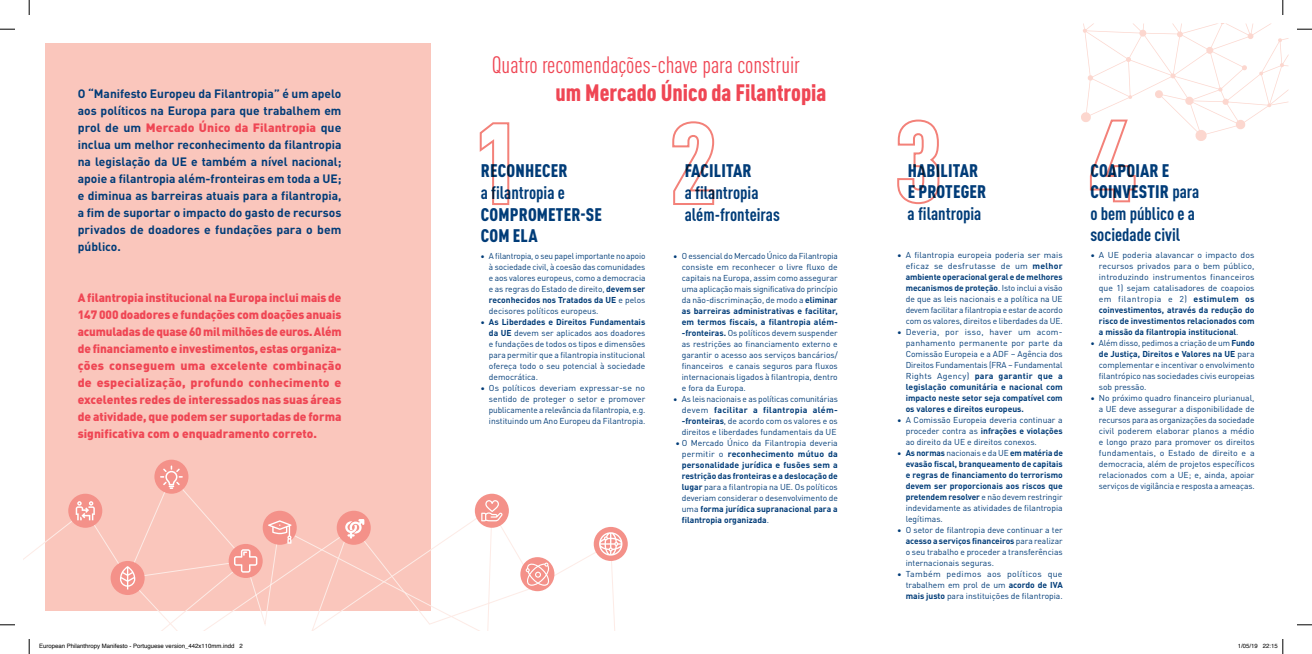
<style>
.page{position:relative;width:1312px;height:654px;background:#fff}
.page>*{position:absolute;margin:0;border:0;box-sizing:border-box;transform-origin:0 0}
.t1{font:condensed 23.4px "DIN Pro";color:#ef4654}
.t2{font:900 condensed 23.4px "DIN Pro";color:#ef4654}
.t3{font:700 condensed 18px/21.6px "DIN Pro";color:#013c78}
.t4{font:900 condensed 18px/21.6px "DIN Pro";letter-spacing:.01em;color:#013c78}
.t5{font:900 12px/17px "DIN Pro";color:#ef4654;text-align:justify}
.t6{font:700 12px/17px "DIN Pro";letter-spacing:.005em;color:#013c78;text-align:justify}
.t7{font:8.5px/11px "DIN Pro";color:#013c78;text-align:justify}
.t8{font:700 8.5px/11px "DIN Pro";color:#013c78;text-align:justify}
.t9{font:6px "Helvetica";color:#000}
.s1{font-weight:900;color:#ef4654}
.s2{font-weight:900}
.s3{font-weight:700}
.s4{font-weight:400}
</style>
<div class="page">
<div style="left:45px;top:43px;width:386px;height:567px;background:#fac6bc"></div>
<svg style="left:24px;top:475px;width:501px;height:155px"></svg>
<svg style="left:520px;top:557px;width:34px;height:34px"></svg>
<div style="left:593px;top:527px;width:34px;height:34px;background:#f49189;border-radius:50%"></div>
<svg style="left:525px;top:532px;width:97px;height:98px"></svg>
<div style="left:263px;top:510px;width:34px;height:34px;background:#f49189;border-radius:50%"></div>
<svg style="left:268px;top:520px;width:23px;height:23px"></svg>
<div style="left:111px;top:561px;width:34px;height:34px;background:#f49189;border-radius:50%"></div>
<svg style="left:120px;top:566px;width:15px;height:23px"></svg>
<div style="left:68px;top:493px;width:34px;height:34px;background:#f49189;border-radius:50%"></div>
<svg style="left:76px;top:501px;width:19px;height:19px"></svg>
<div style="left:154px;top:459px;width:34px;height:34px;background:#f49189;border-radius:50%"></div>
<svg style="left:160px;top:465px;width:23px;height:24px"></svg>
<div style="left:475px;top:493px;width:34px;height:34px;background:#f49189;border-radius:50%"></div>
<svg style="left:310px;top:500px;width:192px;height:130px"></svg>
<div style="left:229px;top:544px;width:34px;height:34px;background:#f49189;border-radius:50%"></div>
<svg style="left:234px;top:549px;width:23px;height:23px"></svg>
<svg style="left:672px;top:121px;width:43px;height:84px"></svg>
<svg style="left:479px;top:122px;width:31px;height:83px"></svg>
<svg style="left:897px;top:119px;width:43px;height:86px"></svg>
<svg style="left:1081px;top:24px;width:207px;height:179px"></svg>
<svg style="left:0;top:29px;width:15px;height:1px"></svg>
<svg style="left:1297px;top:29px;width:14px;height:1px"></svg>
<svg style="left:0;top:624px;width:15px;height:1px"></svg>
<svg style="left:1297px;top:624px;width:14px;height:1px"></svg>
<svg style="left:29px;top:0;width:1px;height:15px"></svg>
<svg style="left:29px;top:639px;width:1px;height:15px"></svg>
<svg style="left:1282px;top:0;width:1px;height:15px"></svg>
<svg style="left:1282px;top:639px;width:1px;height:15px"></svg>
<p class="t6" style="left:78px;top:85px;width:265px">O “Manifesto Europeu da Filantropia” é um apelo aos políticos na Europa para que trabalhem em prol de um <span class="s1">Mercado Único da Filantropia</span> que inclua um melhor reconhecimento da filantropia na legislação da UE e também a nível nacional; apoie a filantropia além-fronteiras em toda a UE; e diminua as barreiras atuais para a filantropia, a fim de suportar o impacto do gasto de recursos privados de doadores e fundações para o bem público.</p>
<p class="t5" style="left:78px;top:289px;width:265px">A filantropia institucional na Europa inclui mais de 147 000 doadores e fundações com doações anuais acumuladas de quase 60 mil milhões de euros. Além de financiamento e investimentos, estas organiza&shy;ções conseguem uma excelente combinação de especialização, profundo conhecimento e excelentes redes de interessados nas suas áreas de atividade, que podem ser suportadas de forma significativa com o enquadramento correto.</p>
<h1 class="t1" style="left:491px;top:48px;width:310px">Quatro recomendações-chave para construir</h1>
<h1 class="t2" style="left:555px;top:75px;width:272px">um Mercado Único da Filantropia</h1>
<h2 class="t4" style="left:481px;top:159px;width:88px">RECONHECER</h2>
<h2 class="t3" style="left:480px;top:180px;width:86px">a filantropia e</h2>
<h2 class="t4" style="left:481px;top:202px;width:123px">COMPROMETER-SE<br>COM ELA</h2>
<h2 class="t4" style="left:684px;top:159px;width:68px">FACILITAR</h2>
<h2 class="t3" style="left:684px;top:180px;width:97px">a filantropia além-fronteiras</h2>
<h2 class="t4" style="left:907px;top:158px;width:80px">HABILITAR<br>E PROTEGER</h2>
<h2 class="t3" style="left:907px;top:201px;width:75px">a filantropia</h2>
<h2 class="t3" style="left:1090px;top:158px;width:110px"><span class="s2">COAPOIAR E<br>COINVESTIR</span> para o bem público e a sociedade civil</h2>
<p class="t7" style="left:489px;top:250px;width:158px;text-indent:-9px">• A filantropia, o seu papel importante no apoio à sociedade civil, à coesão das comunidades e aos valores europeus, como a democracia e as regras do Estado de direito, <span class="s3">devem ser reconhecidos nos Tratados da UE</span> e pelos decisores políticos europeus.</p>
<p class="t7" style="left:489px;top:316px;width:158px;text-indent:-9px">• <span class="s3">As Liberdades e Direitos Fundamentais da UE</span> devem ser aplicados aos doadores e fundações de todos os tipos e dimensões para permitir que a filantropia institucional ofereça todo o seu potencial à sociedade democrática.</p>
<p class="t7" style="left:489px;top:382px;width:158px;text-indent:-9px">• Os políticos deveriam expressar-se no sentido de proteger o setor e promover publicamente a relevância da filantropia, e.g. instituindo um Ano Europeu da Filantropia.</p>
<p class="t7" style="left:681px;top:250px;width:158px;text-indent:-9px">• O essencial do Mercado Único da Filantropia consiste em reconhecer o livre fluxo de capitais na Europa, assim como assegurar uma aplicação mais significativa do princípio da não-discriminação, de modo a <span class="s3">eliminar as barreiras administrativas e facilitar, em termos fiscais, a filantropia além--fronteiras.</span> Os políticos devem suspender as restrições ao financiamento externo e garantir o acesso aos serviços bancários/ financeiros e canais seguros para fluxos internacionais ligados à filantropia, dentro e fora da Europa.</p>
<p class="t7" style="left:681px;top:393px;width:158px;text-indent:-9px">• As leis nacionais e as políticas comunitárias devem <span class="s3">facilitar a filantropia além--fronteiras</span>, de acordo com os valores e os direitos e liberdades fundamentais da UE</p>
<p class="t8" style="left:681px;top:437px;width:157px;text-indent:-6px"><span class="s4">• O Mercado Único da Filantropia deveria permitir o</span> reconhecimento mútuo da personalidade jurídica e fusões sem a restrição das fronteiras e a deslocação de lugar <span class="s4">para a filantropia na UE. Os políticos deveriam considerar o desenvolvimento de uma</span> forma jurídica supranacional para a filantropia organizada<span class="s4">.</span></p>
<p class="t7" style="left:905px;top:249px;width:158px;text-indent:-9px">• A filantropia europeia poderia ser mais eficaz se desfrutasse de um <span class="s3">melhor ambiente operacional geral e de melhores mecanismos de proteção</span>. Isto inclui a visão de que as leis nacionais e a política na UE devem facilitar a filantropia e estar de acordo com os valores, direitos e liberdades da UE.</p>
<p class="t7" style="left:905px;top:326px;width:158px;text-indent:-9px">• Deveria, por isso, haver um acom&shy;panhamento permanente por parte da Comissão Europeia e a ADF – Agência dos Direitos Fundamentais (FRA – Fundamental Rights Agency) <span class="s3">para garantir que a legislação comunitária e nacional com impacto neste setor seja compatível com os valores e direitos europeus.</span></p>
<p class="t7" style="left:905px;top:414px;width:158px;text-indent:-8px">• A Comissão Europeia deveria continuar a proceder contra as <span class="s3">infrações e violações </span>ao direito da UE e direitos conexos.</p>
<p class="t8" style="left:905px;top:447px;width:159px;text-indent:-9px"><span class="s4">•</span> As normas <span class="s4">nacionais e da UE</span> em matéria de evasão fiscal, branqueamento de capitais e regras de financiamento do terrorismo devem ser proporcionais aos riscos que pretendem resolver <span class="s4">e não devem restringir indevidamente as atividades de filantropia legítimas.</span></p>
<p class="t7" style="left:905px;top:524px;width:158px;text-indent:-8px">• O setor de filantropia deve continuar a ter <span class="s3">acesso a serviços financeiros</span> para realizar o seu trabalho e proceder a transferências internacionais seguras.</p>
<p class="t7" style="left:905px;top:568px;width:158px;text-indent:-9px">• Também pedimos aos políticos que trabalhem em prol de um <span class="s3">acordo de IVA mais justo</span> para instituições de filantropia.</p>
<p class="t7" style="left:1098px;top:249px;width:157px;text-indent:-9px">• A UE poderia alavancar o impacto dos recursos privados para o bem público, introduzindo instrumentos financeiros que 1) sejam catalisadores de coapoios em filantropia e 2) <span class="s3">estimulem os coinvestimentos, através da redução do risco de investimentos relacionados com a missão da filantropia institucional</span>.</p>
<p class="t7" style="left:1098px;top:337px;width:157px;text-indent:-9px">• Além disso, pedimos a criação de um <span class="s3">Fundo de Justiça, Direitos e Valores na UE</span> para complementar e incentivar o envolvimento filantrópico nas sociedades civis europeias sob pressão.</p>
<p class="t7" style="left:1098px;top:392px;width:157px;text-indent:-8px">• No próximo quadro financeiro plurianual, a UE deve assegurar a disponibilidade de recursos para as organizações da sociedade civil poderem elaborar planos a médio e longo prazo para promover os direitos fundamentais, o Estado de direito e a democracia, além de projetos específicos relacionados com a UE; e, ainda, apoiar serviços de vigilância e resposta a ameaças.</p>
<p class="t9" style="left:39px;top:641px;width:205px">European Philanthropy Manifesto - Portuguese version_442x110mm.indd 2</p>
<p class="t9" style="left:1237px;top:641px;width:42px">1/05/19 22:15</p>
</div>
